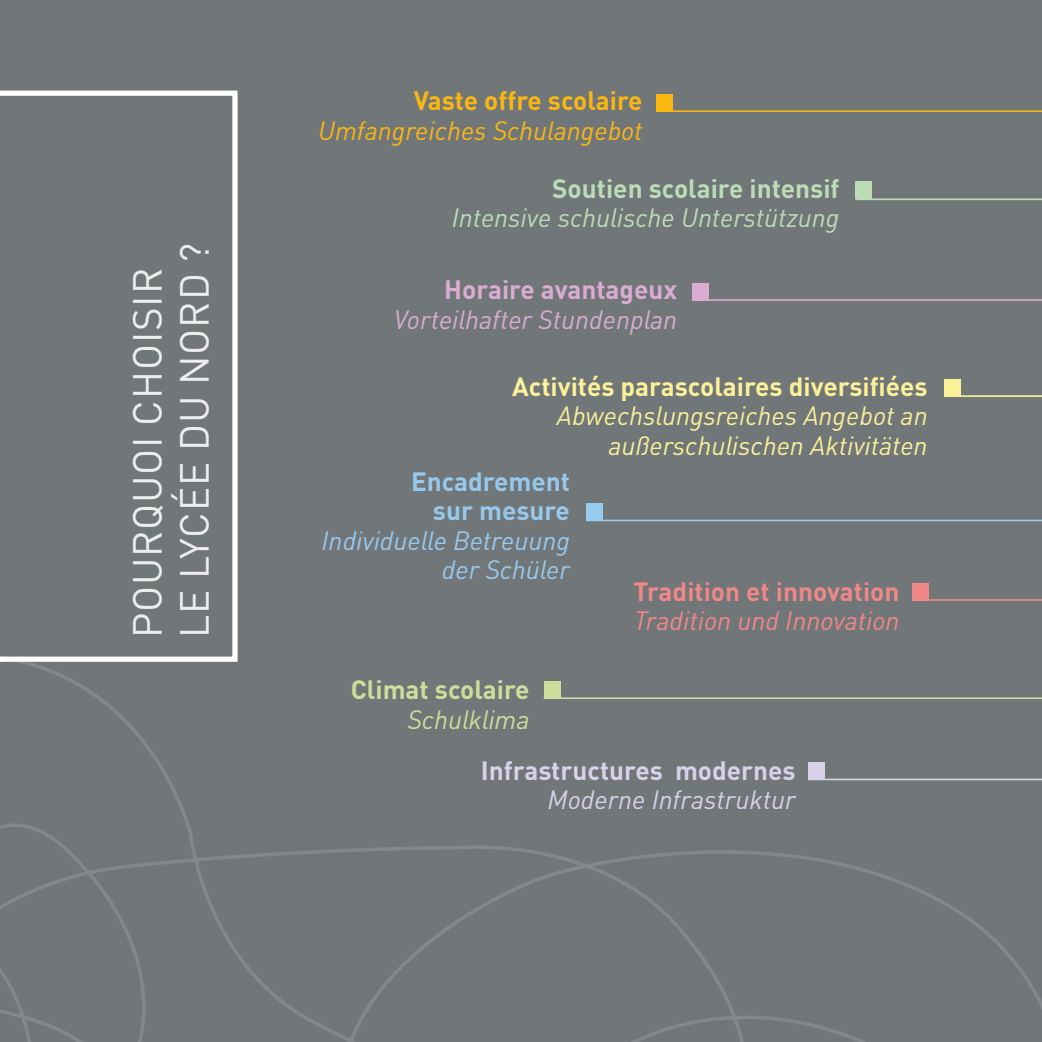
<style>
.page{position:relative;width:1042px;height:1042px;background:#fff}
.page>*{position:absolute;margin:0;border:0;box-sizing:border-box;transform-origin:0 0}
.t1{font:40.25px/47.2px "DIN Pro";letter-spacing:.02em;color:#ededed}
.t2{font:italic 26.25px/29.4px "DIN Pro";color:#f8f099;text-align:right}
.t3{font:700 26.25px "DIN Pro";color:#faf199}
.t4{font:italic 26.25px "DIN Pro";color:#bcdcb8}
.t5{font:italic 26.25px/29.4px "DIN Pro";color:#97c9ee;text-align:right}
.t6{font:italic 26.25px "DIN Pro";color:#fab712}
.t7{font:italic 26.25px "DIN Pro";color:#d8acd0}
.t8{font:700 26.25px "DIN Pro";color:#d8d1e9}
.t9{font:700 26.25px "DIN Pro";color:#bcdcb8}
.t10{font:italic 26.25px "DIN Pro";color:#f08788}
.t11{font:700 26.25px "DIN Pro";color:#f08788}
.t12{font:italic 26.25px "DIN Pro";color:#d8d1e9}
.t13{font:700 26.25px/29.4px "DIN Pro";color:#97c9ee;text-align:right}
.t14{font:700 26.25px "DIN Pro";color:#fab712}
.t15{font:700 26.25px "DIN Pro";color:#daacd1}
.t16{font:700 26.25px "DIN Pro";color:#cbde9b}
.t17{font:italic 26.25px "DIN Pro";color:#cbde9b}
</style>
<div class="page">
<div style="left:0;top:0;width:1042px;height:585px;background:#717678"></div>
<hr style="left:657px;top:110px;width:385px;height:2px;background:#fab712">
<hr style="left:857px;top:198px;width:185px;height:2px;background:#bcdcb8">
<hr style="left:586px;top:520px;width:456px;height:1px;background:#97cbef">
<hr style="left:692px;top:299px;width:350px;height:2px;background:#daacd1">
<div style="left:656px;top:94px;width:17px;height:17px;background:#fab712"></div>
<div style="left:586px;top:504px;width:16px;height:17px;background:#97cbef"></div>
<div style="left:692px;top:283px;width:16px;height:17px;background:#daacd1"></div>
<div style="left:912px;top:583px;width:16px;height:17px;background:#f08788"></div>
<div style="left:944px;top:379px;width:17px;height:18px;background:#faf199"></div>
<div style="left:855px;top:182px;width:17px;height:17px;background:#bcdcb8"></div>
<div style="left:0;top:585px;width:1042px;height:457px;background:#717678"></div>
<hr style="left:954px;top:395px;width:88px;height:2px;background:#faf199">
<div style="left:0;top:91px;width:238px;height:571px;background:#717678"></div>
<h1 class="t1" style="left:120px;top:638px;width:397px;rotate:-90deg">POURQUOI CHOISIR<br>LE LYCÉE DU NORD ?</h1>
<p class="t14" style="left:414px;top:79px;width:230px">Vaste offre scolaire</p>
<p class="t6" style="left:318px;top:110px;width:326px">Umfangreiches Schulangebot</p>
<p class="t9" style="left:552px;top:166px;width:289px">Soutien scolaire intensif</p>
<p class="t4" style="left:452px;top:197px;width:389px">Intensive schulische Unterstützung</p>
<p class="t15" style="left:444px;top:268px;width:235px">Horaire avantageux</p>
<p class="t7" style="left:394px;top:299px;width:285px">Vorteilhafter Stundenplan</p>
<p class="t3" style="left:512px;top:364px;width:417px">Activités parascolaires diversifiées</p>
<p class="t2" style="left:557px;top:398px;width:372px">Abwechslungsreiches Angebot an außerschulischen Aktivitäten</p>
<p class="t13" style="left:411px;top:464px;width:160px">Encadrement sur mesure</p>
<p class="t5" style="left:322px;top:523px;width:250px">Individuelle Betreuung der Schüler</p>
<p class="t16" style="left:351px;top:668px;width:180px">Climat scolaire</p>
<p class="t17" style="left:407px;top:699px;width:124px">Schulklima</p>
<p class="t11" style="left:633px;top:569px;width:268px">Tradition et innovation</p>
<p class="t10" style="left:634px;top:600px;width:267px">Tradition und Innovation</p>
<p class="t8" style="left:481px;top:748px;width:316px">Infrastructures modernes</p>
<p class="t12" style="left:547px;top:779px;width:250px">Moderne Infrastruktur</p>
</div>
